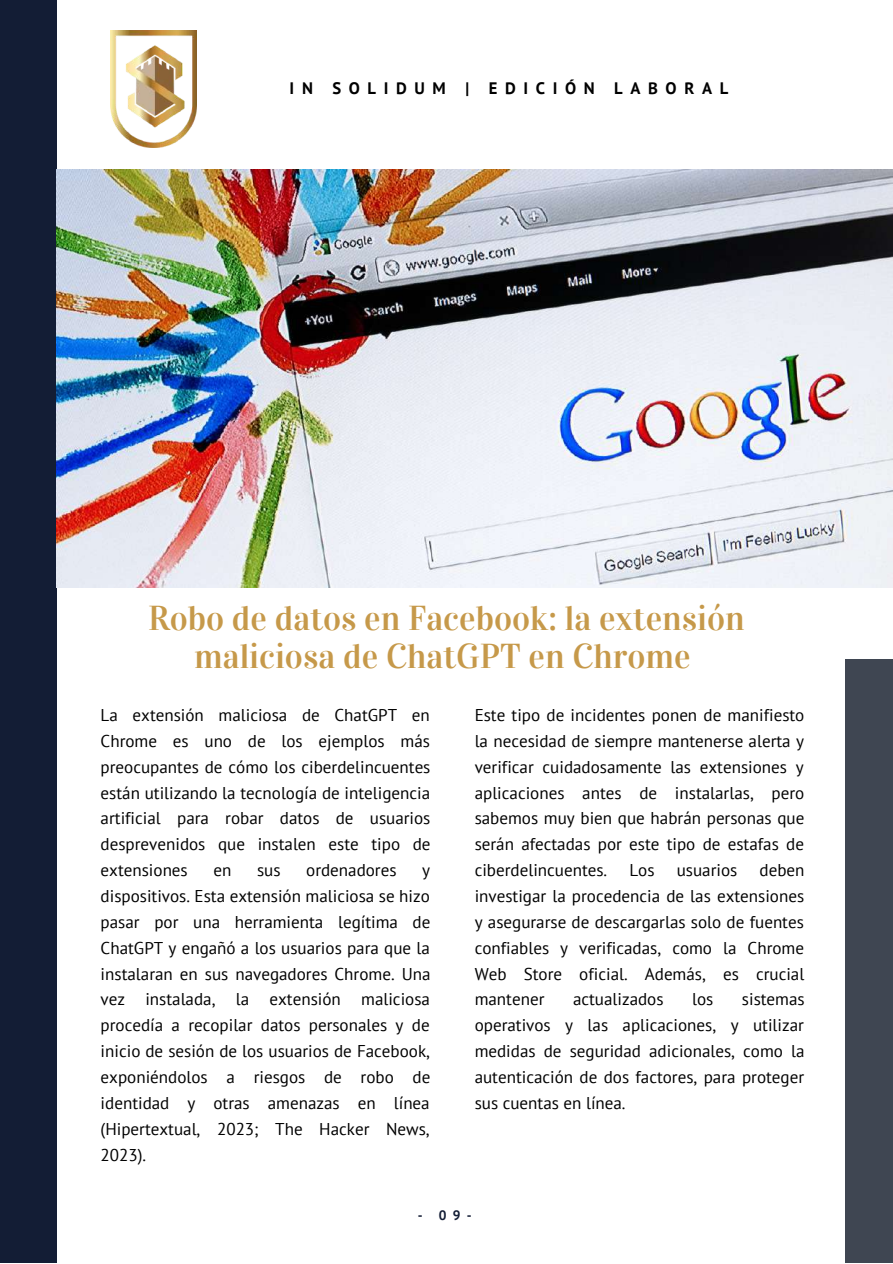
<style>
.page{position:relative;width:893px;height:1264px;background:#fff}
.page>*{position:absolute;margin:0;border:0;box-sizing:border-box;transform-origin:0 0}
.t1{font:34.5px/38.2px "Vidaloka";color:#c6994a;text-align:center}
.t2{font:17.1px/25.8px "PT Sans";color:#000;text-align:justify}
.t3{font:700 16.65px "PT Sans";letter-spacing:.46em;color:#000}
.t4{font:700 13.65px "PT Sans";color:#131d35}
</style>
<div class="page">
<div style="left:845px;top:659px;width:47px;height:603px;background:#3f4652"></div>
<div style="left:0;top:0;width:56px;height:1262px;background:#131d35"></div>
<img style="left:110px;top:31px;width:87px;height:116px">
<img style="left:57px;top:169px;width:835px;height:418px">
<p class="t3" style="left:289px;top:77px;width:440px">IN SOLIDUM | EDICIÓN LABORAL</p>
<h1 class="t1" style="left:148px;top:599px;width:598px">Robo de datos en Facebook: la extensión maliciosa de ChatGPT en Chrome</h1>
<p class="t2" style="left:101px;top:701px;width:331px">La extensión maliciosa de ChatGPT en Chrome es uno de los ejemplos más preocupantes de cómo los ciberdelincuentes están utilizando la tecnología de inteligencia artificial para robar datos de usuarios desprevenidos que instalen este tipo de extensiones</p>
<p class="t2" style="left:213px;top:856px;width:19px">en</p>
<p class="t2" style="left:257px;top:856px;width:25px">sus</p>
<p class="t2" style="left:306px;top:856px;width:92px">ordenadores</p>
<p class="t2" style="left:101px;top:856px;width:331px;text-indent:321px">y dispositivos. Esta extensión maliciosa se hizo pasar por una herramienta legítima de ChatGPT y engañó a los usuarios para que la instalaran en sus navegadores Chrome. Una vez instalada, la extensión maliciosa procedía a recopilar datos personales y de inicio de sesión de los usuarios de Facebook, exponiéndolos a riesgos de robo de identidad y otras amenazas en línea (Hipertextual, 2023; The Hacker News, 2023).</p>
<p class="t2" style="left:474px;top:701px;width:331px">Este tipo de incidentes ponen de manifiesto la necesidad de siempre mantenerse alerta y verificar cuidadosamente las extensiones y aplicaciones antes de instalarlas, pero sabemos muy bien que habrán personas que serán afectadas por este tipo de estafas de ciberdelincuentes.</p>
<p class="t2" style="left:629px;top:856px;width:27px">Los</p>
<p class="t2" style="left:676px;top:856px;width:62px">usuarios</p>
<p class="t2" style="left:474px;top:856px;width:331px;text-indent:285px">deben investigar la procedencia de las extensiones y asegurarse de descargarlas solo de fuentes confiables y verificadas, como la Chrome Web Store oficial. Además, es crucial mantener</p>
<p class="t2" style="left:474px;top:986px;width:331px;text-indent:267px">sistemas operativos y las aplicaciones, y utilizar medidas de seguridad adicionales, como la autenticación de dos factores, para proteger sus cuentas en línea.</p>
<p class="t2" style="left:573px;top:986px;width:92px">actualizados</p>
<p class="t2" style="left:692px;top:986px;width:23px">los</p>
<p class="t4" style="left:418px;top:1206px;width:55px">- 09-</p>
</div>
